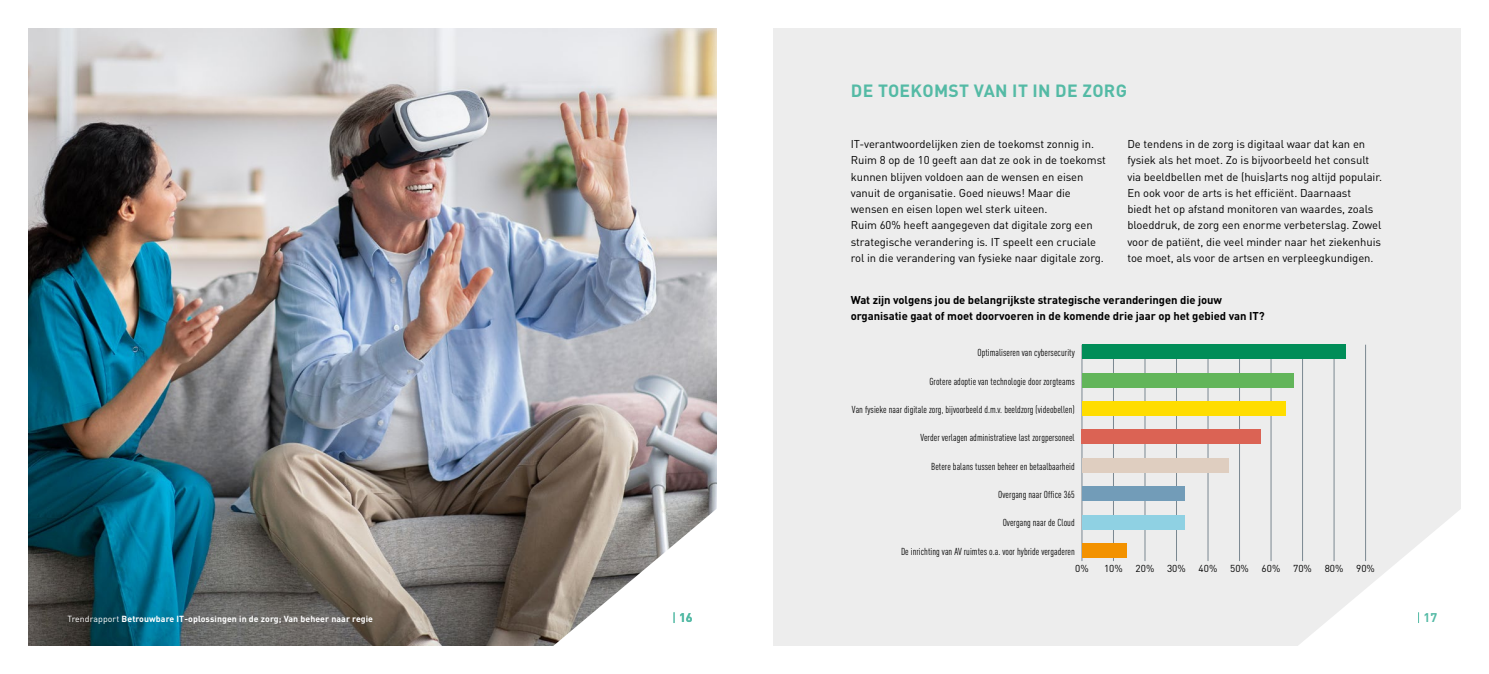
<style>
.page{position:relative;width:1489px;height:674px;background:#fff}
.page>*{position:absolute;margin:0;border:0;box-sizing:border-box;transform-origin:0 0}
.t1{font:700 17.5px "DIN Pro";letter-spacing:.02em;color:#54baa5}
.t2{font:700 12.5px "DIN Pro";color:#54baa5}
.t3{font:11.25px/16.2px "DIN Pro";letter-spacing:-.005em;color:#000}
.t4{font:700 11.25px/16.2px "DIN Pro";letter-spacing:-.005em;color:#000}
.t5{font:condensed 10px "DIN Pro";letter-spacing:.005em;color:#000}
.t6{font:10px "DIN Pro";color:#000}
.t7{font:700 8.75px "DIN Pro";letter-spacing:.01em;color:#fff}
.s1{font-weight:400}
</style>
<div class="page">
<img style="left:28px;top:28px;width:688px;height:617px">
<svg style="left:520px;top:488px;width:328px;height:158px"></svg>
<div style="left:772px;top:28px;width:688px;height:617px;background:#ededed"></div>
<svg style="left:1264px;top:488px;width:197px;height:158px"></svg>
<hr style="left:1081px;top:344px;width:1px;height:216px;background:#7a8891">
<hr style="left:1144px;top:344px;width:1px;height:216px;background:#7a8891">
<hr style="left:1113px;top:344px;width:1px;height:216px;background:#7a8891">
<hr style="left:1176px;top:344px;width:1px;height:216px;background:#7a8891">
<hr style="left:1207px;top:344px;width:1px;height:216px;background:#7a8891">
<hr style="left:1239px;top:344px;width:1px;height:216px;background:#7a8891">
<hr style="left:1270px;top:344px;width:1px;height:216px;background:#7a8891">
<hr style="left:1302px;top:344px;width:1px;height:216px;background:#7a8891">
<hr style="left:1333px;top:344px;width:1px;height:216px;background:#7a8891">
<hr style="left:1365px;top:344px;width:1px;height:216px;background:#7a8891">
<div style="left:1081px;top:543px;width:45px;height:14px;background:#f39200"></div>
<div style="left:1081px;top:344px;width:264px;height:14px;background:#008d58"></div>
<div style="left:1081px;top:373px;width:211px;height:14px;background:#62b55a"></div>
<div style="left:1081px;top:401px;width:203px;height:14px;background:#fd0"></div>
<div style="left:1081px;top:429px;width:179px;height:15px;background:#db6354"></div>
<div style="left:1081px;top:458px;width:147px;height:14px;background:#dfcec0"></div>
<div style="left:1081px;top:514px;width:103px;height:15px;background:#8fd1e3"></div>
<div style="left:1081px;top:486px;width:103px;height:14px;background:#729cb8"></div>
<hr style="left:744px;top:0;width:1px;height:673px;background:#bcbcbc">
<h1 class="t1" style="left:850px;top:79px;width:277px">DE TOEKOMST VAN IT IN DE ZORG</h1>
<p class="t3" style="left:1127px;top:135px;width:256px">De tendens in de zorg is digitaal waar dat kan en fysiek als het moet. Zo is bijvoorbeeld het consult via beeldbellen met de (huis)arts nog altijd populair.<br>En ook voor de arts is het efficiënt. Daarnaast<br>biedt het op afstand monitoren van waardes, zoals bloeddruk, de zorg een enorme verbeterslag. Zowel voor de patiënt, die veel minder naar het ziekenhuis toe moet, als voor de artsen en verpleegkundigen.</p>
<p class="t4" style="left:850px;top:291px;width:415px">Wat zijn volgens jou de belangrijkste strategische veranderingen die jouw organisatie gaat of moet doorvoeren in de komende drie jaar op het gebied van IT?</p>
<p class="t3" style="left:850px;top:135px;width:256px">IT-verantwoordelijken zien de toekomst zonnig in.<br>Ruim 8 op de 10 geeft aan dat ze ook in de toekomst kunnen blijven voldoen aan de wensen en eisen vanuit de organisatie. Goed nieuws! Maar die wensen en eisen lopen wel sterk uiteen.<br>Ruim 60% heeft aangegeven dat digitale zorg een strategische verandering is. IT speelt een cruciale rol in die verandering van fysieke naar digitale zorg.</p>
<p class="t5" style="left:977px;top:345px;width:99px">Optimaliseren van cybersecurity</p>
<p class="t5" style="left:929px;top:373px;width:147px">Grotere adoptie van technologie door zorgteams</p>
<p class="t5" style="left:852px;top:402px;width:224px">Van fysieke naar digitale zorg, bijvoorbeeld d.m.v. beeldzorg (videobellen)</p>
<p class="t5" style="left:920px;top:430px;width:156px">Verder verlagen administratieve last zorgpersoneel</p>
<p class="t5" style="left:931px;top:458px;width:145px">Betere balans tussen beheer en betaalbaarheid</p>
<p class="t5" style="left:998px;top:487px;width:78px">Overgang naar Office 365</p>
<p class="t5" style="left:1002px;top:515px;width:73px">Overgang naar de Cloud</p>
<p class="t5" style="left:901px;top:543px;width:175px">De inrichting van AV ruimtes o.a. voor hybride vergaderen</p>
<p class="t6" style="left:1075px;top:560px;width:15px">0%</p>
<p class="t6" style="left:1103px;top:560px;width:20px">10%</p>
<p class="t6" style="left:1135px;top:560px;width:20px">20%</p>
<p class="t6" style="left:1166px;top:560px;width:20px">30%</p>
<p class="t6" style="left:1198px;top:560px;width:20px">40%</p>
<p class="t6" style="left:1229px;top:560px;width:20px">50%</p>
<p class="t6" style="left:1261px;top:560px;width:20px">60%</p>
<p class="t6" style="left:1292px;top:560px;width:20px">70%</p>
<p class="t6" style="left:1324px;top:560px;width:20px">80%</p>
<p class="t6" style="left:1355px;top:560px;width:20px">90%</p>
<p class="t7" style="left:67px;top:612px;width:307px"><span class="s1">Trendrapport</span> Betrouwbare IT-oplossingen in de zorg; Van beheer naar regie</p>
<p class="t2" style="left:679px;top:608px;width:15px">16</p>
<p class="t2" style="left:1423px;top:608px;width:15px">17</p>
</div>
